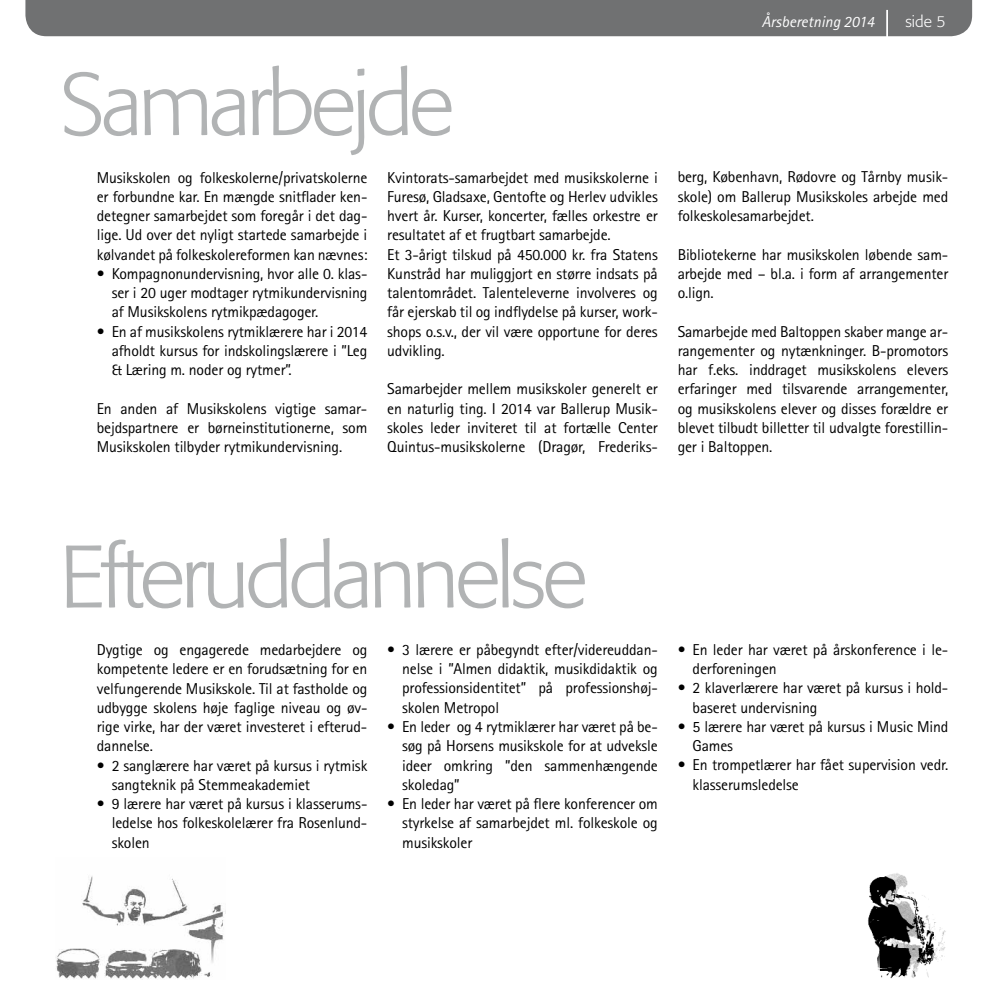
<style>
.page{position:relative;width:993px;height:993px;background:#fff}
.page>*{position:absolute;margin:0;border:0;box-sizing:border-box;transform-origin:0 0}
.t1{font:300 87.5px "Formata";letter-spacing:-.05em;color:#b1b3b4}
.t2{font:15.75px/19.2px "Rotis Sans Serif";letter-spacing:-.01em;color:#000;text-align:justify}
.t3{font:italic 15.75px "Rotis Sans Serif";color:#fff}
.t4{font:300 15.75px "Formata";color:#fff}
</style>
<div class="page">
<div style="left:25px;top:0;width:946px;height:36px;background:#707172"></div>
<hr style="left:885px;top:10px;width:2px;height:43px;background:#fff">
<img style="left:56px;top:876px;width:168px;height:102px">
<img style="left:867px;top:873px;width:79px;height:105px">
<h1 class="t1" style="left:60px;top:53px;width:396px">Samarbejde</h1>
<p class="t2" style="left:97px;top:167px;width:272px">Musikskolen og folkeskolerne/privatskolerne er forbundne kar. En mængde snitflader ken&shy;detegner samarbejdet som foregår i det dag&shy;lige. Ud over det nyligt startede samarbejde i kølvandet på folkeskolereformen kan nævnes:</p>
<p class="t2" style="left:112px;top:264px;width:257px;text-indent:-15px">• Kompagnonundervisning, hvor alle 0. klas&shy;ser i 20 uger modtager rytmikundervisning af Musikskolens rytmikpædagoger.</p>
<p class="t2" style="left:112px;top:321px;width:257px;text-indent:-15px">• En af musikskolens rytmiklærere har i 2014 afholdt kursus for indskolingslærere i ”Leg &amp; Læring m. noder og rytmer”.</p>
<p class="t2" style="left:97px;top:398px;width:272px">En anden af Musikskolens vigtige samar&shy;bejdspartnere er børneinstitutionerne, som Musikskolen tilbyder rytmikundervisning.</p>
<p class="t2" style="left:387px;top:167px;width:272px;text-align:left">Kvintorats-samarbejdet med musikskolerne i Furesø, Gladsaxe, Gentofte og Herlev udvikles hvert år. Kurser, koncerter, fælles orkestre er resultatet af et frugtbart samarbejde.<br>Et 3-årigt tilskud på 450.000 kr. fra Statens Kunstråd har muliggjort en større indsats på talentområdet. Talenteleverne involveres og får ejerskab til og indflydelse på kurser, work&shy;shops o.s.v., der vil være opportune for deres udvikling.</p>
<p class="t2" style="left:387px;top:379px;width:272px">Samarbejder mellem musikskoler generelt er en naturlig ting. I 2014 var Ballerup Musik&shy;skoles leder inviteret til at fortælle Center Quintus-musikskolerne (Dragør, Frederiks-</p>
<p class="t3" style="left:761px;top:12px;width:114px">Årsberetning 2014</p>
<p class="t4" style="left:905px;top:12px;width:42px">side 5</p>
<p class="t2" style="left:677px;top:167px;width:272px">berg, København, Rødovre og Tårnby musik&shy;skole) om Ballerup Musikskoles arbejde med folkeskolesamarbejdet.</p>
<p class="t2" style="left:677px;top:244px;width:272px">Bibliotekerne har musikskolen løbende sam&shy;arbejde med – bl.a. i form af arrangementer o.lign.</p>
<p class="t2" style="left:677px;top:321px;width:272px">Samarbejde med Baltoppen skaber mange ar&shy;rangementer og nytænkninger. B-promotors har f.eks. inddraget musikskolens elevers erfaringer med tilsvarende arrangementer, og musikskolens elever og disses forældre er blevet tilbudt billetter til udvalgte forestillin&shy;ger i Baltoppen.</p>
<h1 class="t1" style="left:60px;top:525px;width:529px">Efteruddannelse</h1>
<p class="t2" style="left:97px;top:639px;width:272px">Dygtige og engagerede medarbejdere og kompetente ledere er en forudsætning for en velfungerende Musikskole. Til at fastholde og udbygge skolens høje faglige niveau og øv&shy;rige virke, har der været investeret i efterud&shy;dannelse.</p>
<p class="t2" style="left:112px;top:755px;width:257px;text-indent:-15px">• 2 sanglærere har været på kursus i rytmisk sangteknik på Stemmeakademiet</p>
<p class="t2" style="left:112px;top:793px;width:257px;text-indent:-15px">• 9 lærere har været på kursus i klasserums&shy;ledelse hos folkeskolelærer fra Rosenlund&shy;skolen</p>
<p class="t2" style="left:402px;top:639px;width:257px;text-indent:-15px">• 3 lærere er påbegyndt efter/videreuddan&shy;nelse i ”Almen didaktik, musikdidaktik og professionsidentitet” på professionshøj&shy;skolen Metropol</p>
<p class="t2" style="left:402px;top:716px;width:257px;text-indent:-15px">• En leder og 4 rytmiklærer har været på be&shy;søg på Horsens musikskole for at udveksle ideer omkring ”den sammenhængende skoledag”</p>
<p class="t2" style="left:402px;top:793px;width:257px;text-indent:-15px">• En leder har været på flere konferencer om styrkelse af samarbejdet ml. folkeskole og musikskoler</p>
<p class="t2" style="left:692px;top:639px;width:257px;text-indent:-15px">• En leder har været på årskonference i le&shy;derforeningen</p>
<p class="t2" style="left:692px;top:678px;width:257px;text-indent:-15px">• 2 klaverlærere har været på kursus i hold&shy;baseret undervisning</p>
<p class="t2" style="left:692px;top:716px;width:257px;text-indent:-15px">• 5 lærere har været på kursus i Music Mind<br>Games</p>
<p class="t2" style="left:692px;top:755px;width:257px;text-indent:-15px">• En trompetlærer har fået supervision vedr. klasserumsledelse</p>
</div>
